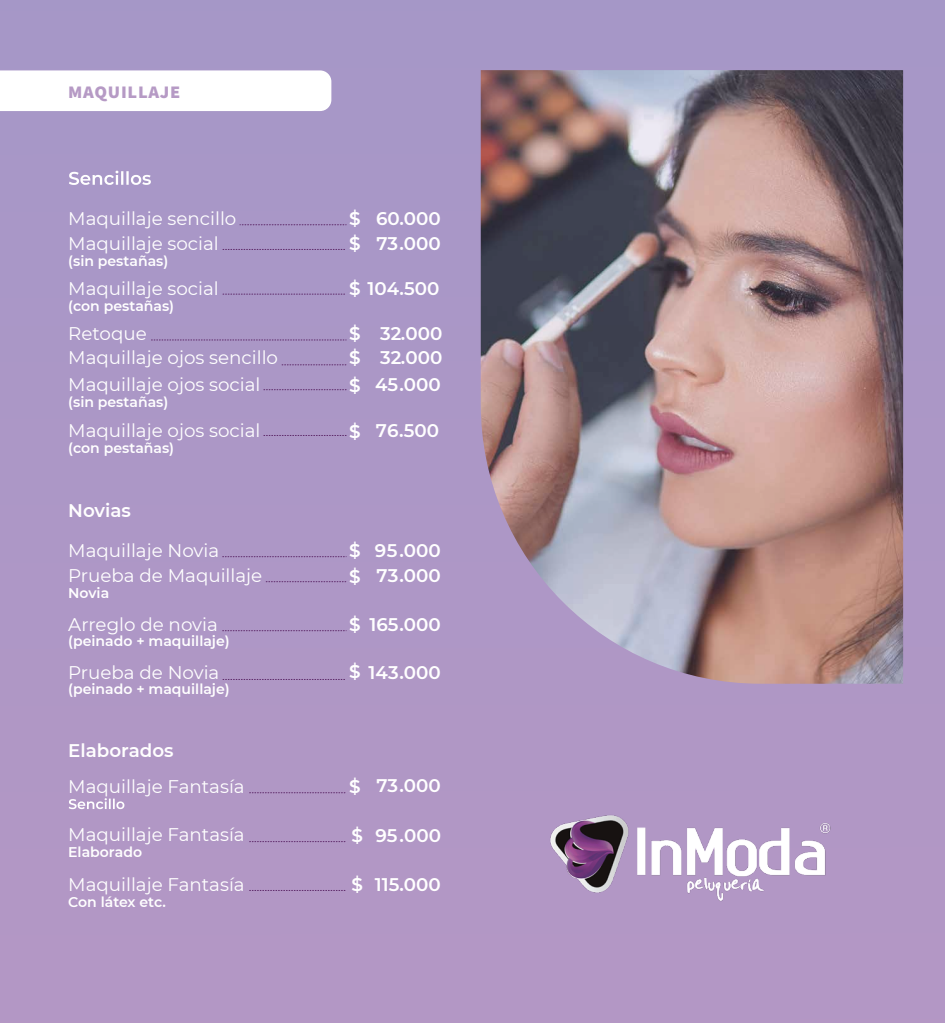
<style>
.page{position:relative;width:945px;height:1023px;background:#ae97c6}
.page>*{position:absolute;margin:0;border:0;box-sizing:border-box;transform-origin:0 0}
.t1{font:18.29px "Montserrat";color:#fff}
.t2{font:600 18.29px "Montserrat";color:#fff}
.t3{font:900 17.68px "Source Sans Pro";letter-spacing:.04em;color:#b69ac5;scale:1.04 1}
.t4{font:600 14.09px "Montserrat";color:#fff}
</style>
<div class="page">
<img style="left:481px;top:70px;width:422px;height:614px">
<svg style="left:250px;top:841px;width:96px;height:1px"></svg>
<svg style="left:250px;top:890px;width:96px;height:1px"></svg>
<svg style="left:69px;top:798px;width:55px;height:11px"></svg>
<svg style="left:250px;top:792px;width:96px;height:1px"></svg>
<svg style="left:240px;top:224px;width:107px;height:1px"></svg>
<svg style="left:223px;top:249px;width:123px;height:1px"></svg>
<svg style="left:223px;top:294px;width:123px;height:1px"></svg>
<svg style="left:151px;top:339px;width:195px;height:1px"></svg>
<svg style="left:282px;top:364px;width:64px;height:1px"></svg>
<svg style="left:264px;top:389px;width:82px;height:1px"></svg>
<svg style="left:264px;top:435px;width:82px;height:1px"></svg>
<svg style="left:69px;top:171px;width:82px;height:14px"></svg>
<svg style="left:0;top:70px;width:331px;height:41px"></svg>
<svg style="left:223px;top:556px;width:123px;height:1px"></svg>
<svg style="left:266px;top:581px;width:80px;height:1px"></svg>
<svg style="left:223px;top:630px;width:123px;height:1px"></svg>
<svg style="left:223px;top:679px;width:123px;height:1px"></svg>
<img style="left:535px;top:784px;width:314px;height:130px">
<p class="t3" style="left:68px;top:80px;width:109px">MAQUILLAJE</p>
<p class="t1" style="left:68px;top:206px;width:170px">Maquillaje sencillo</p>
<p class="t2" style="left:349px;top:205px;width:93px">$ 60.000</p>
<p class="t1" style="left:68px;top:231px;width:152px">Maquillaje social</p>
<p class="t2" style="left:349px;top:231px;width:13px">$</p>
<p class="t4" style="left:68px;top:251px;width:102px">(sin pestañas)</p>
<p class="t2" style="left:376px;top:231px;width:66px">73.000</p>
<p class="t1" style="left:68px;top:276px;width:152px">Maquillaje social</p>
<p class="t2" style="left:349px;top:275px;width:92px">$ 104.500</p>
<p class="t4" style="left:68px;top:295px;width:107px">(con pestañas)</p>
<p class="t1" style="left:68px;top:321px;width:80px">Retoque</p>
<p class="t2" style="left:349px;top:320px;width:95px">$ 32.000</p>
<p class="t1" style="left:68px;top:345px;width:211px">Maquillaje ojos sencillo</p>
<p class="t2" style="left:349px;top:345px;width:95px">$ 32.000</p>
<p class="t1" style="left:68px;top:372px;width:194px">Maquillaje ojos social</p>
<p class="t2" style="left:349px;top:373px;width:13px">$</p>
<p class="t4" style="left:68px;top:392px;width:102px">(sin pestañas)</p>
<p class="t2" style="left:375px;top:372px;width:67px">45.000</p>
<p class="t1" style="left:68px;top:418px;width:194px">Maquillaje ojos social</p>
<p class="t2" style="left:349px;top:419px;width:13px">$</p>
<p class="t4" style="left:68px;top:438px;width:107px">(con pestañas)</p>
<p class="t2" style="left:376px;top:417px;width:65px">76.500</p>
<p class="t2" style="left:68px;top:497px;width:64px">Novias</p>
<p class="t1" style="left:68px;top:538px;width:152px">Maquillaje Novia</p>
<p class="t2" style="left:349px;top:538px;width:93px">$ 95.000</p>
<p class="t1" style="left:68px;top:563px;width:196px">Prueba de Maquillaje</p>
<p class="t2" style="left:349px;top:563px;width:13px">$</p>
<p class="t4" style="left:68px;top:583px;width:42px">Novia</p>
<p class="t2" style="left:376px;top:563px;width:66px">73.000</p>
<p class="t1" style="left:68px;top:611px;width:151px">Arreglo de novia</p>
<p class="t2" style="left:349px;top:611px;width:13px">$</p>
<p class="t4" style="left:68px;top:631px;width:163px">(peinado + maquillaje)</p>
<p class="t2" style="left:369px;top:611px;width:73px">165.000</p>
<p class="t1" style="left:68px;top:660px;width:153px">Prueba de Novia</p>
<p class="t2" style="left:349px;top:659px;width:93px">$ 143.000</p>
<p class="t4" style="left:68px;top:679px;width:163px">(peinado + maquillaje)</p>
<p class="t2" style="left:68px;top:738px;width:107px">Elaborados</p>
<p class="t1" style="left:68px;top:774px;width:178px">Maquillaje Fantasía</p>
<p class="t2" style="left:349px;top:772px;width:93px">$ 73.000</p>
<p class="t1" style="left:68px;top:822px;width:178px">Maquillaje Fantasía</p>
<p class="t4" style="left:68px;top:842px;width:75px">Elaborado</p>
<p class="t2" style="left:352px;top:823px;width:91px">$ 95.000</p>
<p class="t1" style="left:68px;top:872px;width:178px">Maquillaje Fantasía</p>
<p class="t2" style="left:352px;top:872px;width:13px">$</p>
<p class="t4" style="left:68px;top:892px;width:99px">Con látex etc.</p>
<p class="t2" style="left:375px;top:871px;width:67px">115.000</p>
</div>
